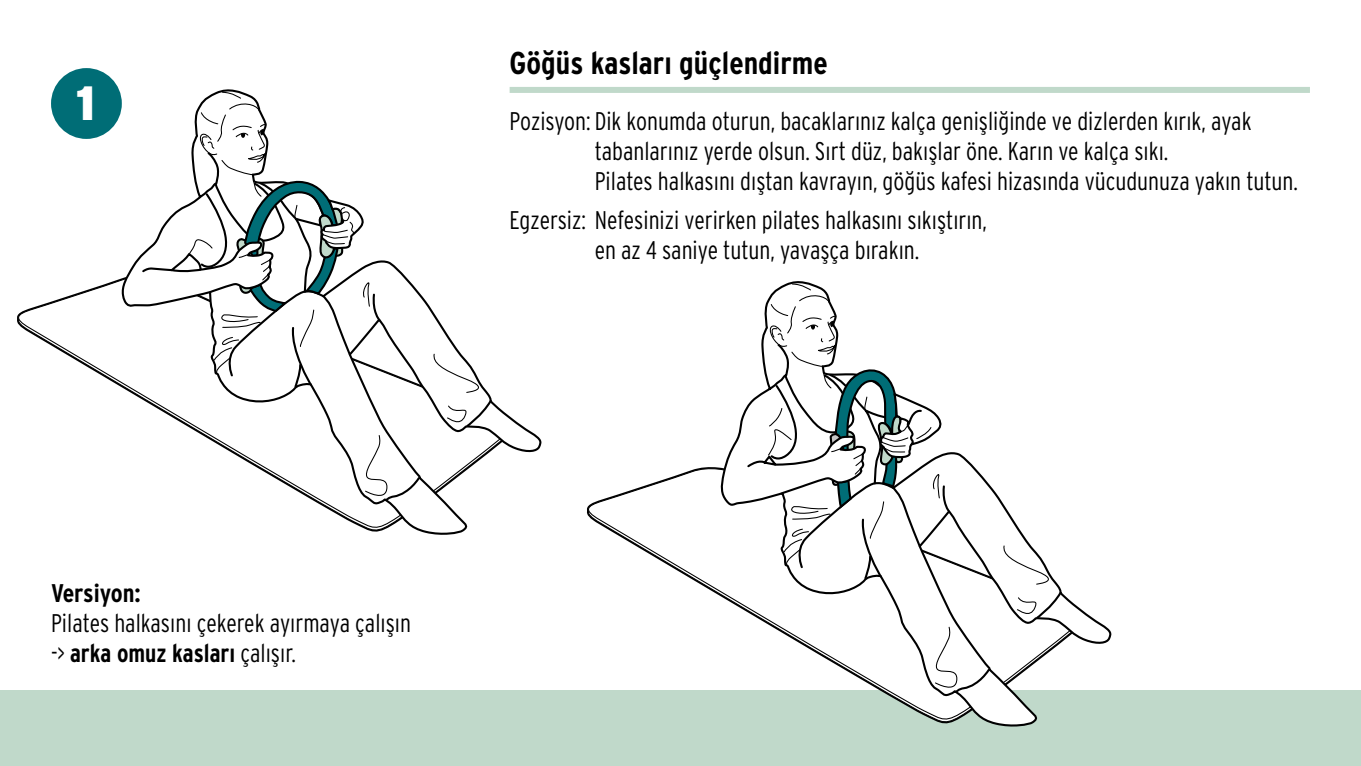
<style>
.page{position:relative;width:1361px;height:766px;background:#fff}
.page>*{position:absolute;margin:0;border:0;box-sizing:border-box;transform-origin:0 0}
.ID_M01_KREIS_SCHWARZ{font:900 48px "Interstate OT";color:#fff}
.id_headline_Übung_li{font:700 condensed 31.5px "Interstate OT";color:#000}
.ID_FLIESSTEXT{font:300 condensed 25.5px/30px "Interstate OT";color:#000;scale:.96 1}
.s1{font-weight:700}
</style>
<div class="page">
<div style="left:0;top:690px;width:1361px;height:75px;background:#c0d9ca"></div>
<svg style="left:17px;top:278px;width:105px;height:110px"></svg>
<svg style="left:122px;top:89px;width:419px;height:445px"></svg>
<svg style="left:140px;top:266px;width:34px;height:8px"></svg>
<svg style="left:213px;top:313px;width:279px;height:190px"></svg>
<svg style="left:188px;top:91px;width:193px;height:297px"></svg>
<div style="left:509px;top:87px;width:801px;height:6px;background:#c0d9ca"></div>
<svg style="left:587px;top:467px;width:131px;height:128px"></svg>
<svg style="left:718px;top:281px;width:393px;height:445px"></svg>
<svg style="left:783px;top:505px;width:279px;height:189px"></svg>
<svg style="left:745px;top:283px;width:206px;height:297px"></svg>
<div style="left:51px;top:68px;width:71px;height:71px;background:#006d76;border-radius:50%"></div>
<p class="ID_M01_KREIS_SCHWARZ" style="left:75px;top:72px;width:22px">1</p>
<p class="id_headline_Übung_li" style="left:509px;top:44px;width:320px">Göğüs kasları güçlendirme</p>
<p class="ID_FLIESSTEXT" style="left:595px;top:106px;width:734px;text-indent:-85px">Pozisyon: Dik konumda oturun, bacaklarınız kalça genişliğinde ve dizlerden kırık, ayak tabanlarınız yerde olsun. Sırt düz, bakışlar öne. Karın ve kalça sıkı.<br>Pilates halkasını dıştan kavrayın, göğüs kafesi hizasında vücudunuza yakın tutun.</p>
<p class="ID_FLIESSTEXT" style="left:595px;top:205px;width:410px;text-indent:-85px">Egzersiz: Nefesinizi verirken pilates halkasını sıkıştırın, en az 4 saniye tutun, yavaşça bırakın.</p>
<p class="ID_FLIESSTEXT" style="left:51px;top:578px;width:376px"><span class="s1">Versiyon:<br></span>Pilates halkasını çekerek ayırmaya çalışın -&gt; <span class="s1">arka omuz kasları</span> çalışır.</p>
</div>
